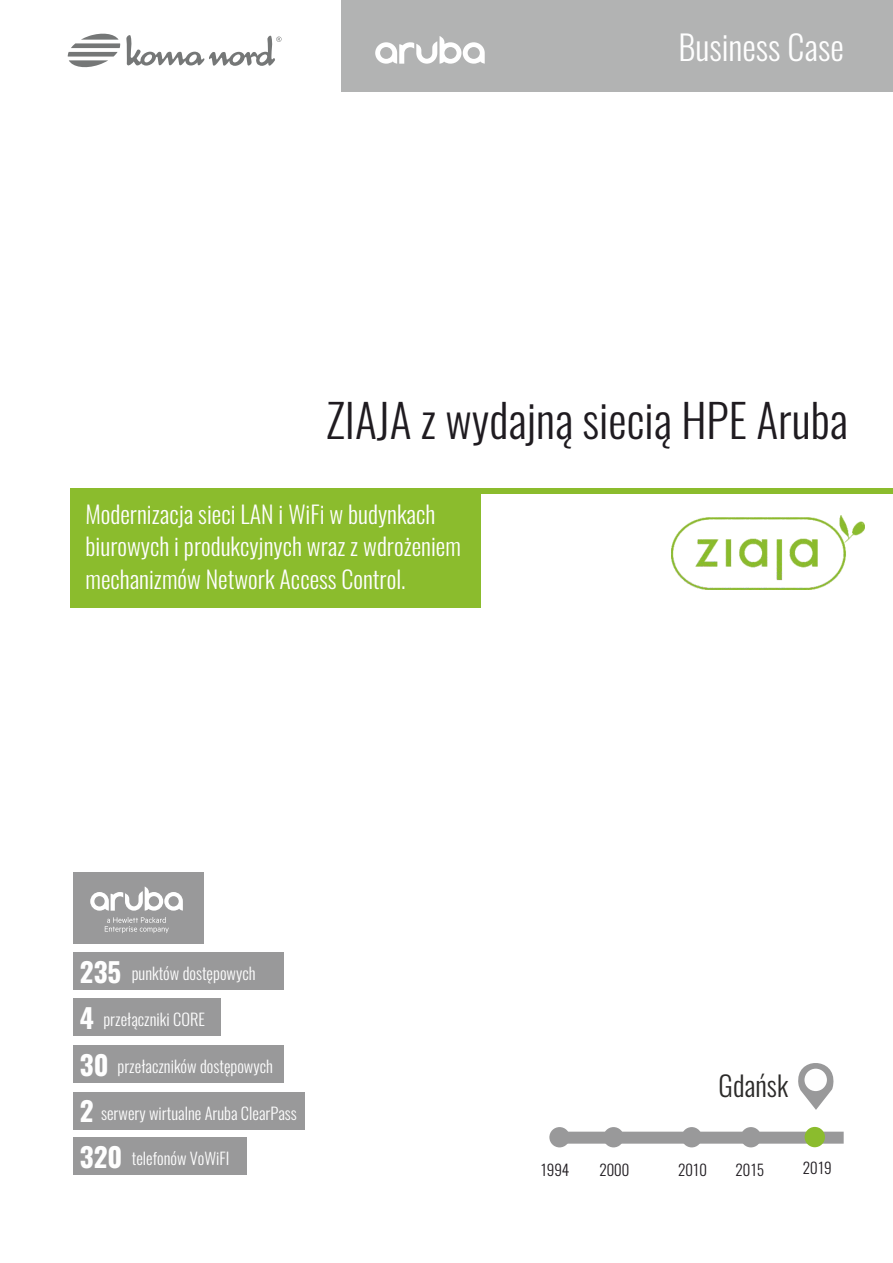
<style>
.page{position:relative;width:893px;height:1263px;background:#fff}
.page>*{position:absolute;margin:0;border:0;box-sizing:border-box;transform-origin:0 0}
.t1{font:300 45.9px "Oswald";color:#1f1b20}
.t2{font:300 34.05px "Oswald";color:#fefefe}
.t3{font:300 27.75px "Oswald";color:#2b2a29}
.t4{font:300 24px/32.5px "Oswald";color:#fefefe}
.t5{font:300 16.5px "Oswald";color:#fefefe}
.t6{font:300 15.15px "Oswald";color:#1f1b20}
.s1{font-weight:700;font-size:27px}
</style>
<div class="page">
<div style="left:74px;top:873px;width:130px;height:71px;background:#99999a"></div>
<div style="left:70px;top:489px;width:410px;height:119px;background:#8bbc2d"></div>
<div style="left:341px;top:0;width:552px;height:92px;background:#b2b3b3"></div>
<div style="left:563px;top:1132px;width:281px;height:12px;background:#99999a"></div>
<div style="left:603px;top:1127px;width:21px;height:20px;background:#99999a;border-radius:50%"></div>
<div style="left:682px;top:1127px;width:20px;height:20px;background:#99999a;border-radius:50%"></div>
<div style="left:70px;top:489px;width:823px;height:5px;background:#8bbc2d"></div>
<div style="left:805px;top:1127px;width:20px;height:20px;background:#8bbc2d;border-radius:50%"></div>
<div style="left:741px;top:1127px;width:20px;height:20px;background:#99999a;border-radius:50%"></div>
<div style="left:73px;top:952px;width:210px;height:38px;background:#99999a"></div>
<div style="left:73px;top:998px;width:148px;height:38px;background:#99999a"></div>
<div style="left:73px;top:1045px;width:210px;height:38px;background:#99999a"></div>
<div style="left:73px;top:1092px;width:231px;height:37px;background:#99999a"></div>
<div style="left:73px;top:1137px;width:174px;height:38px;background:#99999a"></div>
<svg style="left:68px;top:33px;width:52px;height:35px"></svg>
<svg style="left:126px;top:35px;width:155px;height:31px"></svg>
<img style="left:671px;top:516px;width:194px;height:74px">
<svg style="left:798px;top:1063px;width:36px;height:47px"></svg>
<div style="left:804px;top:1069px;width:23px;height:22px;background:#fefefe;border-radius:50%"></div>
<div style="left:549px;top:1127px;width:21px;height:20px;background:#99999a;border-radius:50%"></div>
<svg style="left:375px;top:36px;width:110px;height:28px"></svg>
<svg style="left:105px;top:917px;width:64px;height:16px"></svg>
<svg style="left:90px;top:886px;width:93px;height:25px"></svg>
<h2 class="t2" style="left:678px;top:24px;width:167px">Business Case</h2>
<h1 class="t1" style="left:326px;top:388px;width:523px">ZIAJA z wydajną siecią HPE Aruba</h1>
<h3 class="t4" style="left:86px;top:498px;width:377px">Modernizacja sieci LAN i WiFi w budynkach biurowych i produkcyjnych wraz z wdrożeniem mechanizmów Network Access Control.</h3>
<p class="t5" style="left:80px;top:962px;width:177px"><span class="s1">235</span> punktów dostępowych</p>
<p class="t5" style="left:80px;top:1008px;width:127px"><span class="s1">4</span> przełączniki CORE</p>
<p class="t5" style="left:80px;top:1055px;width:195px"><span class="s1">30</span> przełaczników dostępowych</p>
<p class="t5" style="left:80px;top:1102px;width:219px"><span class="s1">2</span> serwery wirtualne Aruba ClearPass</p>
<p class="t5" style="left:80px;top:1147px;width:151px"><span class="s1">320</span> telefonów VoWiFI</p>
<p class="t6" style="left:540px;top:1159px;width:30px">1994</p>
<h3 class="t3" style="left:719px;top:1067px;width:71px">Gdańsk</h3>
<p class="t6" style="left:599px;top:1159px;width:31px">2000</p>
<p class="t6" style="left:678px;top:1159px;width:30px">2010</p>
<p class="t6" style="left:735px;top:1159px;width:30px">2015</p>
<p class="t6" style="left:803px;top:1157px;width:30px">2019</p>
</div>
